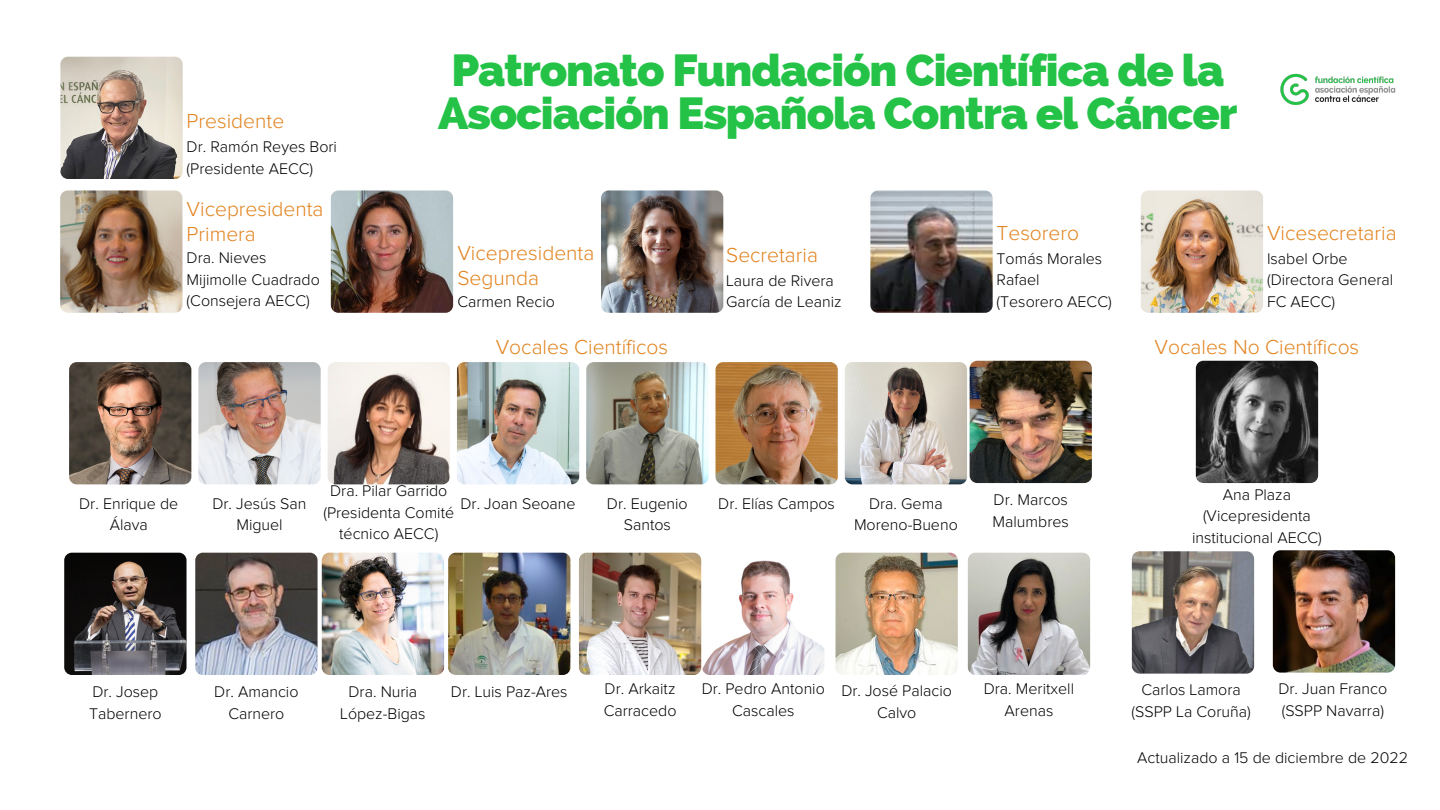
<style>
.page{position:relative;width:1440px;height:810px;background:#fff}
.page>*{position:absolute;margin:0;border:0;box-sizing:border-box;transform-origin:0 0}
.t1{font:800 45px/43.5px "Raleway";letter-spacing:-.025em;color:#24c347}
.t2{font:300 21px/24.8px "Proxima Nova";color:#e2831f}
.t3{font:300 16px/21.8px "Proxima Nova";color:#000;text-align:center}
</style>
<div class="page">
<img style="left:1132px;top:551px;width:122px;height:123px;border-radius:8px">
<img style="left:1273px;top:550px;width:122px;height:123px;border-radius:8px">
<img style="left:970px;top:361px;width:122px;height:122px;border-radius:8px">
<img style="left:69px;top:362px;width:122px;height:122px;border-radius:8px">
<img style="left:198px;top:362px;width:123px;height:122px;border-radius:8px">
<img style="left:328px;top:362px;width:122px;height:122px;border-radius:8px">
<img style="left:457px;top:362px;width:122px;height:122px;border-radius:8px">
<img style="left:586px;top:362px;width:123px;height:122px;border-radius:8px">
<img style="left:716px;top:362px;width:122px;height:122px;border-radius:8px">
<img style="left:845px;top:362px;width:122px;height:122px;border-radius:8px">
<img style="left:322px;top:553px;width:122px;height:122px;border-radius:8px">
<img style="left:1196px;top:361px;width:122px;height:122px;border-radius:8px">
<img style="left:60px;top:57px;width:123px;height:122px;border-radius:8px">
<img style="left:579px;top:553px;width:122px;height:122px;border-radius:8px">
<img style="left:195px;top:553px;width:123px;height:122px;border-radius:8px">
<img style="left:448px;top:553px;width:122px;height:122px;border-radius:8px">
<img style="left:836px;top:553px;width:122px;height:122px;border-radius:8px">
<img style="left:702px;top:553px;width:122px;height:122px;border-radius:8px">
<img style="left:64px;top:553px;width:123px;height:122px;border-radius:8px">
<img style="left:968px;top:553px;width:122px;height:122px;border-radius:8px">
<img style="left:60px;top:190px;width:122px;height:123px;border-radius:8px">
<img style="left:1141px;top:190px;width:122px;height:123px;border-radius:8px">
<img style="left:870px;top:190px;width:123px;height:123px;border-radius:8px">
<img style="left:601px;top:190px;width:122px;height:123px;border-radius:8px">
<img style="left:331px;top:190px;width:122px;height:123px;border-radius:8px">
<img style="left:1280px;top:73px;width:116px;height:32px">
<h2 class="t2" style="left:187px;top:109px;width:99px">Presidente</h2>
<p class="t3" style="left:187px;top:136px;width:152px;text-align:left">Dr. Ramón Reyes Bori (Presidente AECC)</p>
<h2 class="t2" style="left:187px;top:198px;width:138px">Vicepresidenta<br>Primera</h2>
<p class="t3" style="left:187px;top:247px;width:135px;text-align:left">Dra. Nieves<br>Mijimolle Cuadrado (Consejera AECC)</p>
<h1 class="t1" style="left:438px;top:48px;width:801px">Patronato Fundación Científica de la<br>Asociación Española Contra el Cáncer</h1>
<h2 class="t2" style="left:457px;top:242px;width:138px">Vicepresidenta<br>Segunda</h2>
<p class="t3" style="left:457px;top:291px;width:99px">Carmen Recio</p>
<h2 class="t2" style="left:726px;top:243px;width:93px">Secretaria</h2>
<p class="t3" style="left:726px;top:270px;width:117px;text-align:left">Laura de Rivera<br>García de Leaniz</p>
<h2 class="t2" style="left:997px;top:221px;width:84px">Tesorero</h2>
<p class="t3" style="left:997px;top:248px;width:117px;text-align:left">Tomás Morales<br>Rafael<br>(Tesorero AECC)</p>
<h2 class="t2" style="left:1267px;top:221px;width:131px">Vicesecretaria</h2>
<p class="t3" style="left:1267px;top:248px;width:128px;text-align:left">Isabel Orbe (Directora General<br>FC AECC)</p>
<h2 class="t2" style="left:496px;top:336px;width:174px">Vocales Científicos</h2>
<h2 class="t2" style="left:1155px;top:336px;width:206px">Vocales No Científicos</h2>
<p class="t3" style="left:79px;top:493px;width:101px">Dr. Enrique de<br>Álava</p>
<p class="t3" style="left:212px;top:493px;width:96px">Dr. Jesús San<br>Miguel</p>
<p class="t3" style="left:323px;top:480px;width:132px">Dra. Pilar Garrido (Presidenta Comité técnico AECC)</p>
<p class="t3" style="left:461px;top:493px;width:117px">Dr. Joan Seoane</p>
<p class="t3" style="left:607px;top:493px;width:82px">Dr. Eugenio<br>Santos</p>
<p class="t3" style="left:718px;top:493px;width:118px">Dr. Elías Campos</p>
<p class="t3" style="left:854px;top:493px;width:105px">Dra. Gema<br>Moreno-Bueno</p>
<p class="t3" style="left:993px;top:490px;width:78px;text-align:left">Dr. Marcos<br>Malumbres</p>
<p class="t3" style="left:1192px;top:484px;width:131px">Ana Plaza (Vicepresidenta institucional AECC)</p>
<p class="t3" style="left:702px;top:678px;width:125px">Dr. Pedro Antonio<br>Cascales</p>
<p class="t3" style="left:1132px;top:679px;width:121px">Carlos Lamora (SSPP La Coruña)</p>
<p class="t3" style="left:1278px;top:678px;width:110px;text-align:left">Dr. Juan Franco (SSPP Navarra)</p>
<p class="t3" style="left:89px;top:681px;width:74px;text-align:left">Dr. Josep<br>Tabernero</p>
<p class="t3" style="left:984px;top:679px;width:92px">Dra. Meritxell<br>Arenas</p>
<p class="t3" style="left:604px;top:679px;width:74px;text-align:left">Dr. Arkaitz<br>Carracedo</p>
<p class="t3" style="left:214px;top:681px;width:86px">Dr. Amancio<br>Carnero</p>
<p class="t3" style="left:451px;top:681px;width:118px">Dr. Luis Paz-Ares</p>
<p class="t3" style="left:841px;top:681px;width:112px">Dr. José Palacio<br>Calvo</p>
<p class="t3" style="left:340px;top:682px;width:87px">Dra. Nuria<br>López-Bigas</p>
<p class="t3" style="left:1137px;top:747px;width:272px">Actualizado a 15 de diciembre de 2022</p>
</div>
